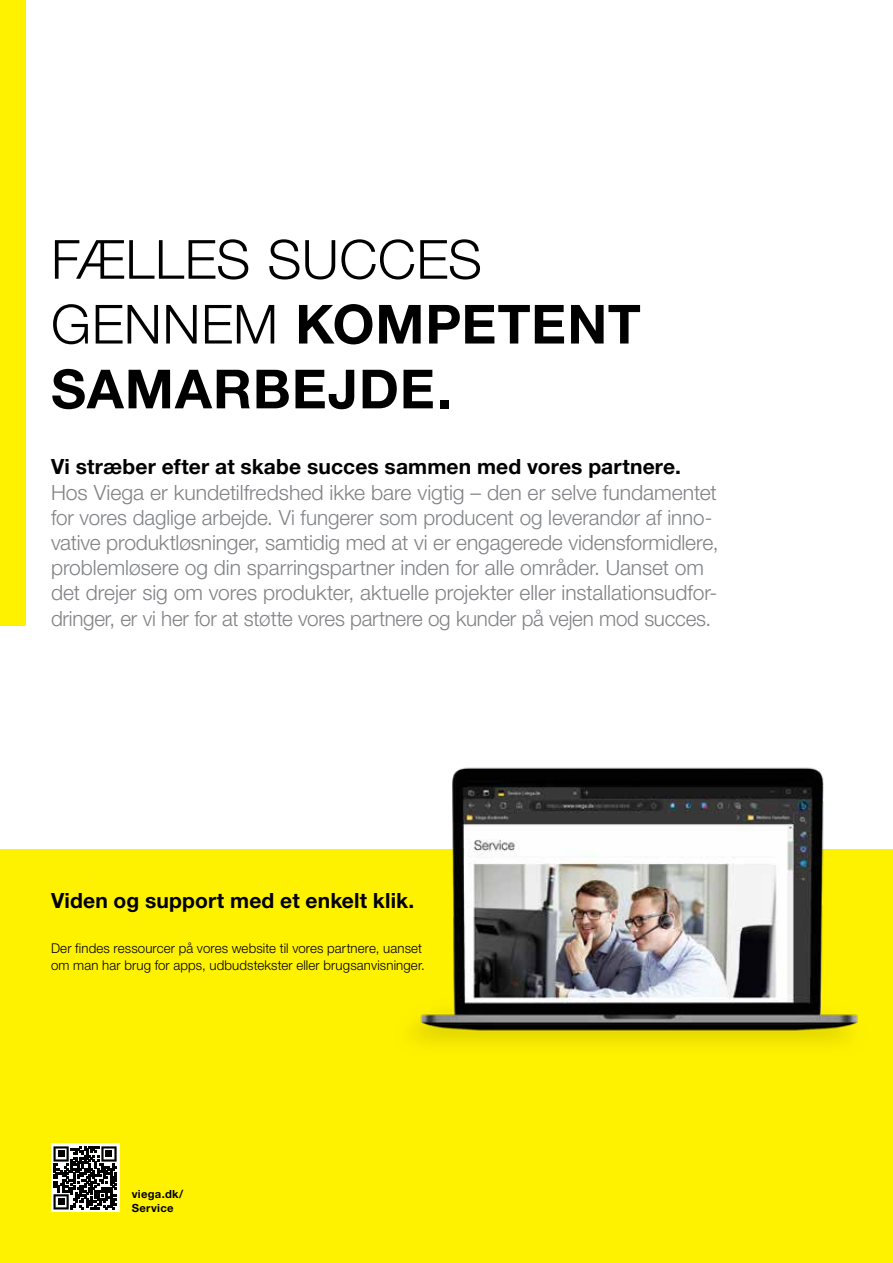
<style>
.page{position:relative;width:893px;height:1263px;background:#fff}
.page>*{position:absolute;margin:0;border:0;box-sizing:border-box;transform-origin:0 0}
.t1{font:54px/64.8px "M Ying Hei PR Cfor Viega W7";letter-spacing:.015em;color:#000}
.t2{font:54px "M Ying Hei PR Cfor Viega W3";letter-spacing:.005em;color:#000}
.t3{font:21px/25.2px "M Ying Hei PR Cfor Viega W3";letter-spacing:-.005em;color:#808285}
.t4{font:21px "M Ying Hei PR Cfor Viega W7";letter-spacing:.005em;color:#000}
.t5{font:13.5px/17.2px "M Ying Hei PR Cfor Viega W3";letter-spacing:.01em;color:#000}
.t6{font:11.25px/13.5px "M Ying Hei PR Cfor Viega W7";letter-spacing:.025em;color:#000}
.s1{font-family:"M Ying Hei PR Cfor Viega W3"}
</style>
<div class="page">
<div style="left:0;top:850px;width:893px;height:413px;background:#fff200"></div>
<div style="left:0;top:0;width:26px;height:626px;background:#fff200"></div>
<img style="left:374px;top:767px;width:510px;height:276px">
<div style="left:51px;top:1144px;width:68px;height:68px;background:linear-gradient(to right,#fff,#fff)"></div>
<svg style="left:51px;top:1144px;width:66px;height:65px;background:#636363"></svg>
<div style="left:58px;top:1198px;width:6px;height:7px;background:#000"></div>
<h1 class="t2" style="left:51px;top:226px;width:432px">FÆLLES SUCCES</h1>
<h1 class="t1" style="left:51px;top:292px;width:591px"><span class="s1">GENNEM</span> KOMPETENT<br>SAMARBEJDE.</h1>
<p class="t4" style="left:51px;top:454px;width:631px">Vi stræber efter at skabe succes sammen med vores partnere.</p>
<p class="t3" style="left:51px;top:479px;width:669px">Hos Viega er kundetilfredshed ikke bare vigtig – den er selve fundamentet for vores daglige arbejde. Vi fungerer som producent og leverandør af inno&shy;vative produktløsninger, samtidig med at vi er engagerede vidensformidlere, problemløsere og din sparringspartner inden for alle områder. Uanset om det drejer sig om vores produkter, aktuelle projekter eller installationsudfor&shy;dringer, er vi her for at støtte vores partnere og kunder på vejen mod succes.</p>
<p class="t4" style="left:51px;top:887px;width:365px">Viden og support med et enkelt klik.</p>
<p class="t5" style="left:51px;top:940px;width:375px">Der findes ressourcer på vores website til vores partnere, uanset om man har brug for apps, udbudstekster eller brugsanvisninger.</p>
<p class="t6" style="left:132px;top:1187px;width:53px">viega.dk/<br>Service</p>
</div>
